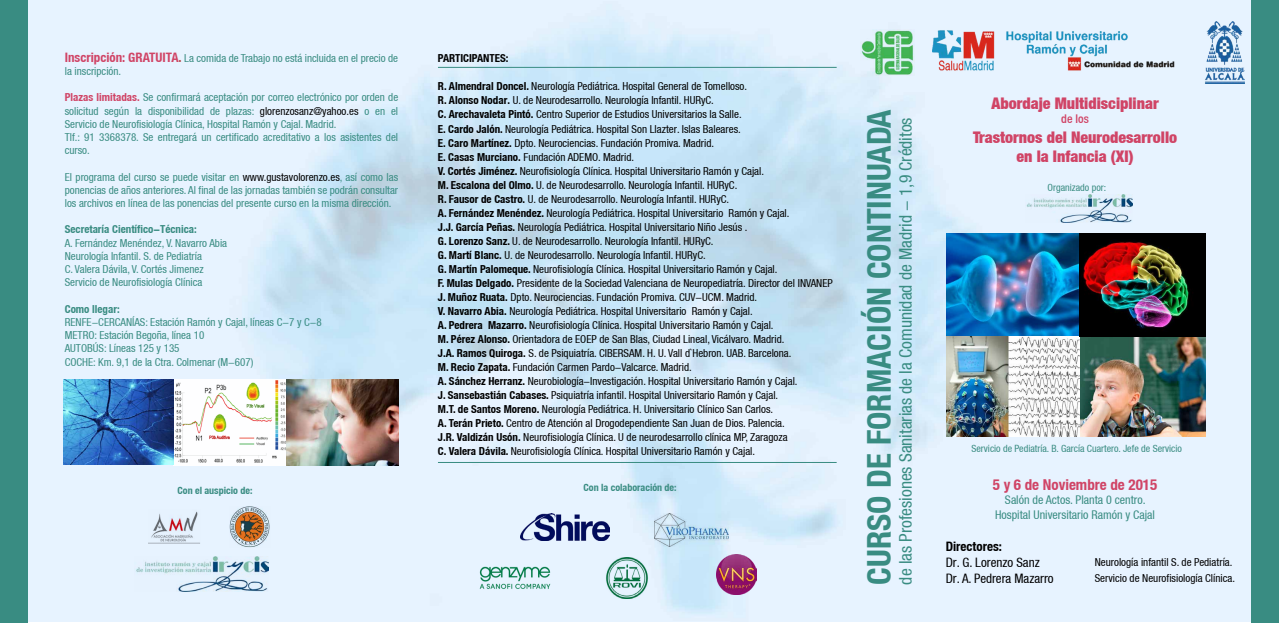
<style>
.page{position:relative;width:1279px;height:623px;background:#fff}
.page>*{position:absolute;margin:0;border:0;box-sizing:border-box;transform-origin:0 0}
.t1{font:700 condensed 32.9px "Helvetica Neue LT";color:#398c82}
.t2{font:condensed 17.5px "Helvetica Neue LT";color:#398c82}
.t3{font:900 condensed 16px/19.2px "Helvetica Neue LT";color:#d04466;text-align:center}
.t4{font:700 condensed 15px "Helvetica Neue LT";color:#d04466}
.t5{font:condensed 13px/16px "Helvetica Neue LT";color:#000}
.t6{font:700 condensed 13px "Helvetica Neue LT";color:#000}
.t7{font:condensed 12px/14.4px "Helvetica Neue LT";color:#398c82;text-align:center}
.t8{font:500 condensed 12px "Helvetica Neue LT";color:#d04466}
.t9{font:condensed 11px/14px "Helvetica Neue LT";color:#000}
.t10{font:condensed 11px/13.2px "Helvetica Neue LT";color:#398c82}
.t11{font:700 condensed 11px "Helvetica Neue LT";color:#398c82}
.t12{font:700 condensed 11px "Helvetica Neue LT";color:#000}
.t13{font:condensed 10px "Helvetica Neue LT";color:#398c82}
.t14{font:700 condensed 10px "Helvetica Neue LT";color:#398c82}
.s1{font-weight:700;font-size:13px;color:#d04466}
.s2{font-weight:700;font-size:13px;color:#b64c4c}
.s3{font-weight:700;color:#d04466}
.s4{color:#000}
.s5{font-weight:700}
</style>
<div class="page">
<img style="left:28px;top:0;width:1222px;height:622px">
<img style="left:63px;top:379px;width:335px;height:86px">
<img style="left:932px;top:22px;width:312px;height:62px">
<img style="left:134px;top:556px;width:135px;height:35px">
<img style="left:149px;top:506px;width:137px;height:41px">
<img style="left:860px;top:30px;width:54px;height:45px">
<img style="left:600px;top:557px;width:53px;height:41px">
<img style="left:520px;top:513px;width:89px;height:27px">
<img style="left:654px;top:513px;width:74px;height:33px">
<img style="left:476px;top:563px;width:78px;height:31px">
<div style="left:1250px;top:0;width:28px;height:622px;background:#398c82"></div>
<div style="left:0;top:0;width:28px;height:622px;background:#398c82"></div>
<img style="left:946px;top:234px;width:259px;height:202px">
<img style="left:1025px;top:194px;width:107px;height:28px">
<img style="left:716px;top:554px;width:40px;height:39px">
<hr style="left:438px;top:67px;width:398px;height:1px;background:#398c82">
<hr style="left:438px;top:461px;width:398px;height:1px;background:#398c82">
<p class="t10" style="left:65px;top:51px;width:335px"><span class="s1">Inscripción: GRATUITA</span><span class="s2">.</span> La comida de Trabajo no está incluida en el precio de la inscripción.</p>
<p class="t10" style="left:65px;top:91px;width:335px"><span class="s3">Plazas limitadas.</span> Se confirmará aceptación por correo electrónico por orden de solicitud según la disponibilidad de plazas: <span class="s4">glorenzosanz@yahoo.es</span> o en el Servicio de Neurofisiología Clínica, Hospital Ramón y Cajal. Madrid.<br>Tlf.: 91 3368378. Se entregará un certificado acreditativo a los asistentes del curso.</p>
<p class="t10" style="left:65px;top:170px;width:335px;text-align:justify">El programa del curso se puede visitar en <span class="s4">www.gustavolorenzo.es</span>, así como las ponencias de años anteriores. Al final de las jornadas también se podrán consultar los archivos en línea de las ponencias del presente curso en la misma dirección.</p>
<p class="t11" style="left:65px;top:223px;width:133px">Secretaría Científico-Técnica:</p>
<p class="t10" style="left:65px;top:236px;width:164px">A. Fernández Menéndez, V. Navarro Abia Neurología Infantil. S. de Pediatría<br>C. Valera Dávila, V. Cortés Jimenez Servicio de Neurofisiología Clínica</p>
<p class="t11" style="left:65px;top:302px;width:56px">Como llegar:</p>
<p class="t10" style="left:65px;top:315px;width:258px">RENFE-CERCANÍAS: Estación Ramón y Cajal, líneas C-7 y C-8<br>METRO: Estación Begoña, línea 10<br>AUTOBÚS: Líneas 125 y 135<br>COCHE: Km. 9,1 de la Ctra. Colmenar (M-607)</p>
<p class="t14" style="left:177px;top:484px;width:76px">Con el auspicio de:</p>
<p class="t12" style="left:438px;top:52px;width:72px">PARTICIPANTES:</p>
<p class="t9" style="left:438px;top:79px;width:396px"><span class="s5">R. Almendral Doncel.</span> Neurología Pediátrica. Hospital General de Tomelloso.<br><span class="s5">R. Alonso Nodar.</span> U. de Neurodesarrollo. Neurología Infantil. HURyC.<br><span class="s5">C. Arechavaleta Pintó.</span> Centro Superior de Estudios Universitarios la Salle.<br><span class="s5">E. Cardo Jalón.</span> Neurología Pediátrica. Hospital Son Llazter. Islas Baleares.<br><span class="s5">E. Caro Martínez.</span> Dpto. Neurociencias. Fundación Promiva. Madrid.<br><span class="s5">E. Casas Murciano.</span> Fundación ADEMO. Madrid.<br><span class="s5">V. Cortés Jiménez.</span> Neurofisiología Clínica. Hospital Universitario Ramón y Cajal.<br><span class="s5">M. Escalona del Olmo.</span> U. de Neurodesarrollo. Neurología Infantil. HURyC.<br><span class="s5">R. Fausor de Castro.</span> U. de Neurodesarrollo. Neurología Infantil. HURyC.<br><span class="s5">A. Fernández Menéndez.</span> Neurología Pediátrica. Hospital Universitario Ramón y Cajal.<br><span class="s5">J.J. García Peñas.</span> Neurología Pediátrica. Hospital Universitario Niño Jesús .<br><span class="s5">G. Lorenzo Sanz.</span> U. de Neurodesarrollo. Neurología Infantil. HURyC.<br><span class="s5">G. Martí Blanc.</span> U. de Neurodesarrollo. Neurología Infantil. HURyC.<br><span class="s5">G. Martín Palomeque.</span> Neurofisiología Clínica. Hospital Universitario Ramón y Cajal.<br><span class="s5">F. Mulas Delgado.</span> Presidente de la Sociedad Valenciana de Neuropediatría. Director del INVANEP <span class="s5">J. Muñoz Ruata.</span> Dpto. Neurociencias. Fundación Promiva. CUV-UCM. Madrid.<br><span class="s5">V. Navarro Abia.</span> Neurología Pediátrica. Hospital Universitario Ramón y Cajal.<br><span class="s5">A. Pedrera Mazarro.</span> Neurofisiología Clínica. Hospital Universitario Ramón y Cajal.<br><span class="s5">M. Pérez Alonso.</span> Orientadora de EOEP de San Blas, Ciudad Lineal, Vicálvaro. Madrid.<br><span class="s5">J.A. Ramos Quiroga.</span> S. de Psiquiatría. CIBERSAM. H. U. Vall d`Hebron. UAB. Barcelona.<br><span class="s5">M. Recio Zapata.</span> Fundación Carmen Pardo-Valcarce. Madrid.<br><span class="s5">A. Sánchez Herranz.</span> Neurobiología-Investigación. Hospital Universitario Ramón y Cajal.<br><span class="s5">J. Sansebastián Cabases.</span> Psiquiatría infantil. Hospital Universitario Ramón y Cajal.<br><span class="s5">M.T. de Santos Moreno.</span> Neurología Pediátrica. H. Universitario Clínico San Carlos.<br><span class="s5">A. Terán Prieto.</span> Centro de Atención al Drogodependiente San Juan de Dios. Palencia.<br><span class="s5">J.R. Valdizán Usón.</span> Neurofisiología Clínica. U de neurodesarrollo clínica MP, Zaragoza<br><span class="s5">C. Valera Dávila.</span> Neurofisiología Clínica. Hospital Universitario Ramón y Cajal.</p>
<p class="t14" style="left:583px;top:481px;width:95px">Con la colaboración de:</p>
<h1 class="t1" style="left:859px;top:584px;width:476px;rotate:-90deg">CURSO DE FORMACIÓN CONTINUADA</h1>
<h2 class="t2" style="left:895px;top:584px;width:468px;rotate:-90deg">de las Profesiones Sanitarias de la Comunidad de Madrid - 1,9 Créditos</h2>
<h3 class="t3" style="left:991px;top:93px;width:169px">Abordaje Multidisciplinar</h3>
<p class="t8" style="left:1061px;top:112px;width:29px">de los</p>
<h3 class="t3" style="left:972px;top:127px;width:205px">Trastornos del Neurodesarrollo en la Infancia (XI)</h3>
<p class="t13" style="left:1047px;top:181px;width:60px">Organizado por:</p>
<p class="t13" style="left:971px;top:443px;width:212px">Servicio de Pediatría. B. García Cuartero. Jefe de Servicio</p>
<h3 class="t4" style="left:992px;top:475px;width:166px">5 y 6 de Noviembre de 2015</h3>
<p class="t7" style="left:994px;top:492px;width:161px">Salón de Actos. Planta 0 centro.<br>Hospital Universitario Ramón y Cajal</p>
<p class="t6" style="left:945px;top:538px;width:58px">Directores:</p>
<p class="t5" style="left:945px;top:554px;width:110px">Dr. G. Lorenzo Sanz<br>Dr. A. Pedrera Mazarro</p>
<p class="t9" style="left:1094px;top:554px;width:142px;line-height:16px">Neurología infantil S. de Pediatría.<br>Servicio de Neurofisiología Clínica.</p>
</div>
